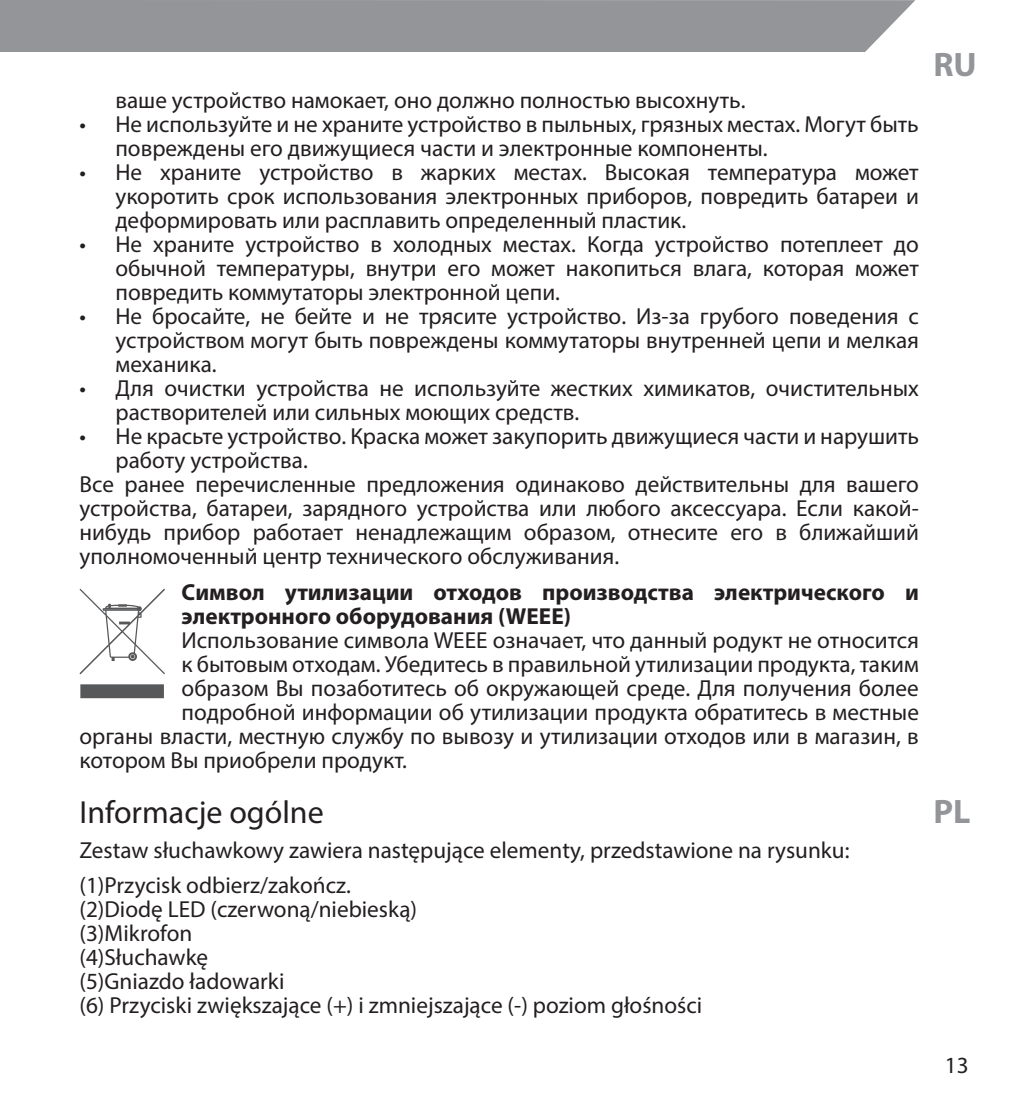
<style>
.page{position:relative;width:1021px;height:1112px;background:#fff}
.page>*{position:absolute;margin:0;border:0;box-sizing:border-box;transform-origin:0 0}
.t1{font:700 34px "Myriad Pro";color:#939598}
.t2{font:32px "Myriad Pro";color:#231f20}
.t3{font:23.2px/24px "Myriad Pro";color:#231f20}
.t4{font:700 23.2px/24px "Myriad Pro";color:#231f20}
</style>
<div class="page">
<div style="left:1px;top:0;width:914px;height:51px;background:#939598"></div>
<svg style="left:0;top:0;width:1px;height:51px"></svg>
<svg style="left:79px;top:588px;width:86px;height:110px"></svg>
<p class="t3" style="left:115px;top:88px;width:631px">ваше устройство намокает, оно должно полностью высохнуть.</p>
<p class="t3" style="left:115px;top:112px;width:805px;text-indent:-36px">• Не используйте и не храните устройство в пыльных, грязных местах. Могут быть повреждены его движущиеся части и электронные компоненты.</p>
<p class="t3" style="left:115px;top:160px;width:805px;text-align:justify;text-indent:-36px">• Не храните устройство в жарких местах. Высокая температура может укоротить срок использования электронных приборов, повредить батареи и деформировать или расплавить определенный пластик.</p>
<p class="t3" style="left:115px;top:232px;width:805px;text-align:justify;text-indent:-36px">• Не храните устройство в холодных местах. Когда устройство потеплеет до обычной температуры, внутри его может накопиться влага, которая может повредить коммутаторы электронной цепи.</p>
<p class="t3" style="left:115px;top:304px;width:805px;text-align:justify;text-indent:-36px">• Не бросайте, не бейте и не трясите устройство. Из-за грубого поведения с устройством могут быть повреждены коммутаторы внутренней цепи и мелкая механика.</p>
<p class="t3" style="left:115px;top:376px;width:805px;text-indent:-36px">• Для очистки устройства не используйте жестких химикатов, очистительных растворителей или сильных моющих средств.</p>
<p class="t3" style="left:79px;top:424px;width:841px">• Не красьте устройство. Краска может закупорить движущиеся части и нарушить</p>
<p class="t3" style="left:115px;top:448px;width:194px">работу устройства.</p>
<p class="t3" style="left:79px;top:472px;width:840px">Все ранее перечисленные предложения одинаково действительны для вашего</p>
<p class="t3" style="left:79px;top:496px;width:841px">устройства, батареи, зарядного устройства или любого аксессуара. Если какой-</p>
<p class="t3" style="left:79px;top:520px;width:841px">нибудь прибор работает ненадлежащим образом, отнесите его в ближайший</p>
<p class="t3" style="left:79px;top:544px;width:541px">уполномоченный центр технического обслуживания.</p>
<p class="t4" style="left:182px;top:579px;width:738px">Символ утилизации отходов производства электрического и электронного оборудования (WEEE)</p>
<p class="t3" style="left:182px;top:627px;width:738px">Использование символа WEEE означает, что данный родукт не относится</p>
<p class="t3" style="left:182px;top:651px;width:738px">к бытовым отходам. Убедитесь в правильной утилизации продукта, таким</p>
<p class="t3" style="left:182px;top:675px;width:738px">образом Вы позаботитесь об окружающей среде. Для получения более</p>
<p class="t3" style="left:182px;top:699px;width:738px">подробной информации об утилизации продукта обратитесь в местные</p>
<p class="t3" style="left:79px;top:723px;width:841px">органы власти, местную службу по вывозу и утилизации отходов или в магазин, в</p>
<p class="t3" style="left:79px;top:747px;width:329px">котором Вы приобрели продукт.</p>
<h2 class="t2" style="left:79px;top:792px;width:246px">Informacje ogólne</h2>
<p class="t3" style="left:79px;top:832px;width:771px;line-height:35.2px">Zestaw słuchawkowy zawiera następujące elementy, przedstawione na rysunku: (1)Przycisk odbierz/zakończ.</p>
<p class="t3" style="left:79px;top:897px;width:624px">(2)Diodę LED (czerwoną/niebieską)<br>(3)Mikrofon<br>(4)Słuchawkę<br>(5)Gniazdo ładowarki<br>(6) Przyciski zwiększające (+) i zmniejszające (-) poziom głośności</p>
<h1 class="t1" style="left:933px;top:43px;width:45px">RU</h1>
<h1 class="t1" style="left:933px;top:789px;width:39px">PL</h1>
<p class="t3" style="left:944px;top:1052px;width:25px">13</p>
</div>
